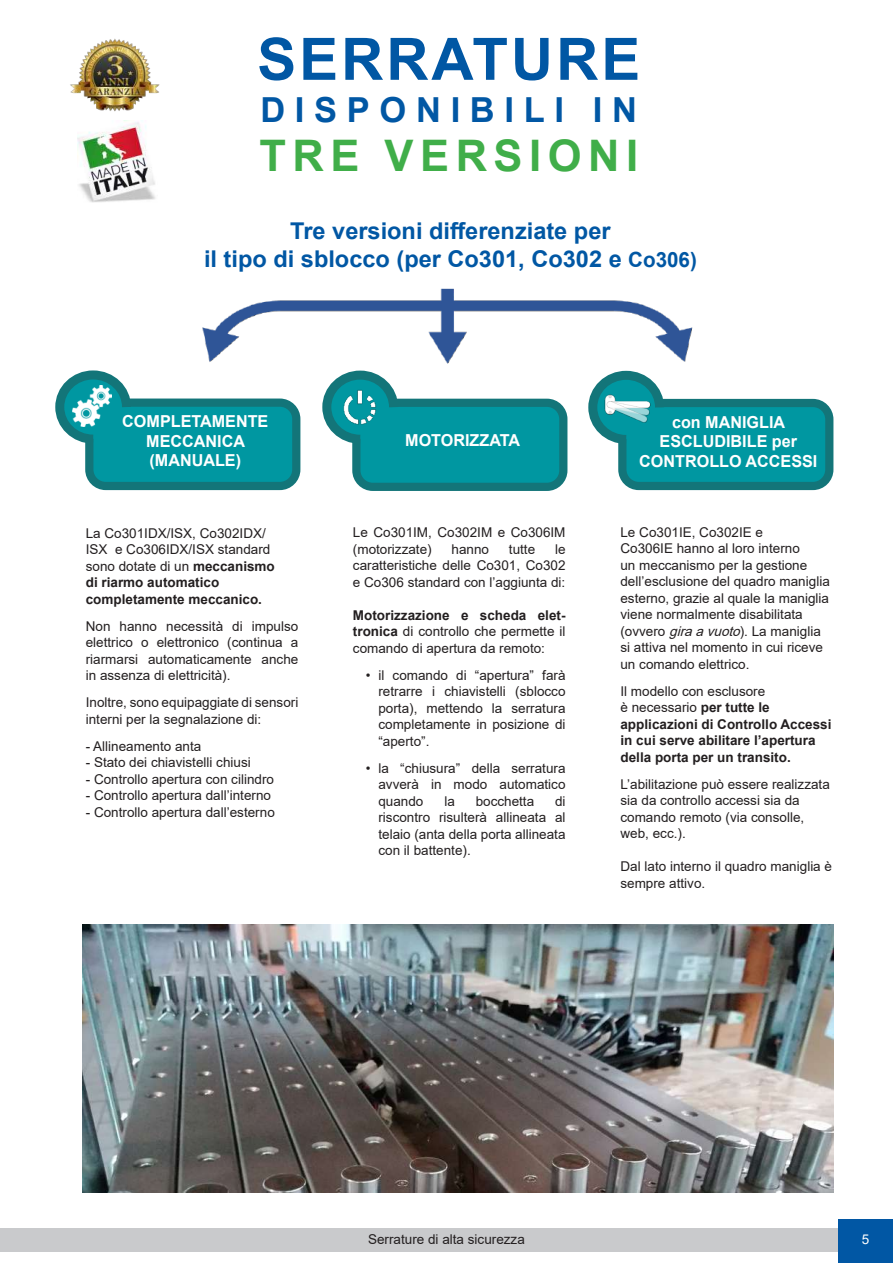
<style>
.page{position:relative;width:893px;height:1263px;background:#fff}
.page>*{position:absolute;margin:0;border:0;box-sizing:border-box;transform-origin:0 0}
.t1{font:700 58.5px "Arial";letter-spacing:.05em;color:#0157a4}
.t2{font:700 43.5px "Arial";letter-spacing:.15em;color:#40ae49}
.t3{font:700 34.5px "Arial";letter-spacing:.28em;color:#0157a4}
.t4{font:700 23.1px/28px "Arial";color:#0157a4;text-align:center}
.t5{font:700 16.5px/19.5px "Arial";color:#fff;text-align:center}
.t6{font:13.5px/16.5px "Arial";color:#231f20}
.t7{font:700 13.5px/16.5px "Arial";color:#231f20}
.t8{font:13.5px "Arial";color:#fff}
.s1{font-size:21px}
.s2{font-weight:700}
.s3{font-style:italic}
.s4{font-weight:400}
</style>
<div class="page">
<div style="left:0;top:1228px;width:838px;height:24px;background:#c9cacc"></div>
<div style="left:838px;top:1219px;width:55px;height:44px;background:#0157a4"></div>
<img style="left:82px;top:925px;width:751px;height:268px">
<img style="left:202px;top:288px;width:491px;height:76px">
<div style="left:89px;top:403px;width:207px;height:83px;background:#0097a1;border-radius:16px"></div>
<div style="left:85px;top:398px;width:215px;height:92px;border:8px solid #137579;border-radius:16px"></div>
<svg style="left:55px;top:370px;width:80px;height:78px"></svg>
<img style="left:73px;top:385px;width:39px;height:41px">
<div style="left:356px;top:403px;width:207px;height:84px;background:#0097a1;border-radius:16px"></div>
<div style="left:352px;top:399px;width:215px;height:92px;border:8px solid #137579;border-radius:16px"></div>
<svg style="left:322px;top:370px;width:81px;height:78px"></svg>
<img style="left:341px;top:386px;width:37px;height:41px">
<div style="left:622px;top:403px;width:207px;height:83px;background:#0097a1;border-radius:16px"></div>
<div style="left:618px;top:399px;width:215px;height:91px;border:8px solid #137579;border-radius:16px"></div>
<svg style="left:588px;top:370px;width:80px;height:78px"></svg>
<img style="left:604px;top:387px;width:48px;height:38px">
<img style="left:77px;top:122px;width:79px;height:80px">
<img style="left:70px;top:38px;width:90px;height:74px">
<h1 class="t1" style="left:257px;top:18px;width:385px">SERRATURE</h1>
<h3 class="t3" style="left:260px;top:85px;width:378px">DISPONIBILI IN</h3>
<h2 class="t2" style="left:259px;top:125px;width:380px">TRE VERSIONI</h2>
<h3 class="t4" style="left:204px;top:217px;width:494px">Tre versioni differenziate per<br>il tipo di sblocco (per Co301, Co302 e <span class="s1">Co306)</span></h3>
<p class="t5" style="left:122px;top:412px;width:148px">COMPLETAMENTE<br>MECCANICA (MANUALE)</p>
<p class="t6" style="left:86px;top:525px;width:191px">La Co301IDX/ISX, Co302IDX/<br>ISX e Co306IDX/ISX standard sono dotate di un <span class="s2">meccanismo di riarmo automatico completamente meccanico.</span></p>
<p class="t6" style="left:86px;top:618px;width:214px;text-align:justify">Non hanno necessità di impulso elettrico o elettronico (continua a riarmarsi automaticamente anche in assenza di elettricità).</p>
<p class="t6" style="left:86px;top:694px;width:214px">Inoltre, sono equipaggiate di sensori interni per la segnalazione di:</p>
<p class="t6" style="left:86px;top:738px;width:117px">- Allineamento anta</p>
<p class="t6" style="left:86px;top:754px;width:167px">- Stato dei chiavistelli chiusi</p>
<p class="t6" style="left:86px;top:771px;width:190px">- Controllo apertura con cilindro</p>
<p class="t6" style="left:86px;top:787px;width:187px">- Controllo apertura dall’interno</p>
<p class="t6" style="left:86px;top:804px;width:191px">- Controllo apertura dall’esterno</p>
<p class="t5" style="left:405px;top:431px;width:116px">MOTORIZZATA</p>
<p class="t6" style="left:353px;top:524px;width:214px">Le Co301IM, Co302IM e Co306IM (motorizzate)</p>
<p class="t6" style="left:353px;top:540px;width:214px;text-align:justify;text-indent:202px">le caratteristiche delle Co301, Co302 e Co306 standard con l’aggiunta di:</p>
<p class="t6" style="left:353px;top:606px;width:214px;text-align:justify"><span class="s2">Motorizzazione e scheda elet&shy;tronica</span> di controllo che permette il comando di apertura da remoto:</p>
<p class="t6" style="left:378px;top:666px;width:189px;text-align:justify;text-indent:-13px">• il comando di “apertura” farà retrarre i chiavistelli (sblocco porta), mettendo la serratura completamente in posizione di “aperto”.</p>
<p class="t6" style="left:378px;top:759px;width:189px;text-align:justify;text-indent:-13px">• la “chiusura” della serratura avverà in modo automatico quando</p>
<p class="t6" style="left:452px;top:540px;width:39px">hanno</p>
<p class="t6" style="left:509px;top:540px;width:28px">tutte</p>
<p class="t6" style="left:378px;top:792px;width:189px;text-align:justify;text-indent:177px">di riscontro risulterà allineata al telaio (anta della porta allineata con il battente).</p>
<p class="t6" style="left:444px;top:792px;width:12px">la</p>
<p class="t6" style="left:476px;top:792px;width:60px">bocchetta</p>
<p class="t5" style="left:639px;top:412px;width:180px">con MANIGLIA<br>ESCLUDIBILE per<br>CONTROLLO ACCESSI</p>
<p class="t6" style="left:620px;top:524px;width:211px">Le Co301IE, Co302IE e<br>Co306IE hanno al loro interno<br>un meccanismo per la gestione dell’esclusione del quadro maniglia esterno, grazie al quale la maniglia viene normalmente disabilitata (ovvero <span class="s3">giraavuoto</span>). La maniglia si attiva nel momento in cui riceve un comando elettrico.</p>
<p class="t7" style="left:620px;top:683px;width:213px"><span class="s4">Il modello con esclusore<br>è necessario</span> per tutte le applicazioni di Controllo Accessi in cui serve abilitare l’apertura della porta per un transito.</p>
<p class="t6" style="left:620px;top:776px;width:211px">L’abilitazione può essere realizzata sia da controllo accessi sia da comando remoto (via consolle, web, ecc.).</p>
<p class="t6" style="left:620px;top:858px;width:213px">Dal lato interno il quadro maniglia è sempre attivo.</p>
<p class="t6" style="left:368px;top:1231px;width:158px">Serrature di alta sicurezza</p>
<p class="t8" style="left:862px;top:1230px;width:9px">5</p>
</div>
